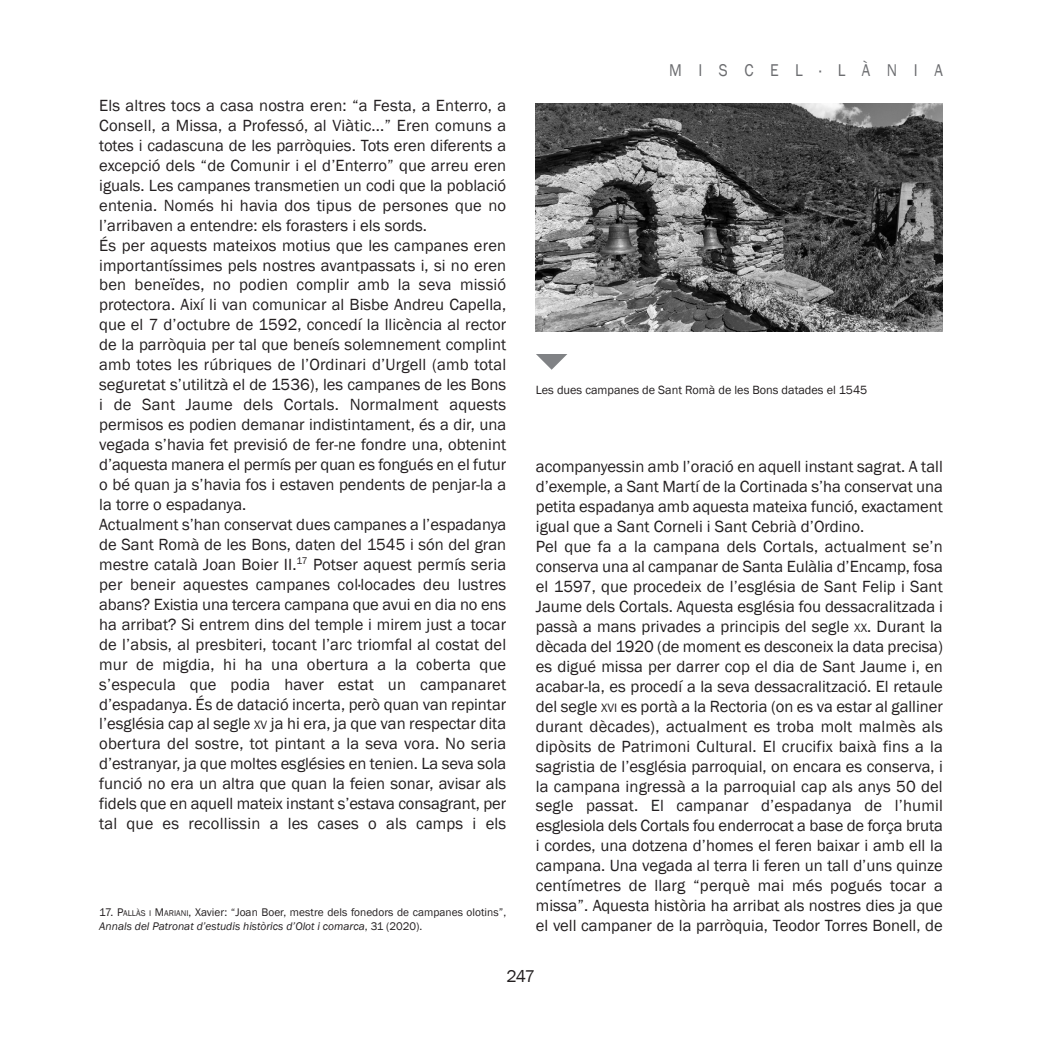
<style>
.page{position:relative;width:1042px;height:1042px;background:#fff}
.page>*{position:absolute;margin:0;border:0;box-sizing:border-box;transform-origin:0 0}
.t1{font:17.5px "Franklin Gothic";letter-spacing:1.05em;color:#6c6d70;scale:.9 1}
.t2{font:17.5px "Franklin Gothic";color:#231f20}
.t3{font:16.62px/19.9px "Franklin Gothic";color:#231f20;text-align:justify}
.t4{font:12.25px "Franklin Gothic";color:#231f20}
.t5{font:11.38px/13.7px "Franklin Gothic";letter-spacing:.005em;color:#231f20}
.s1{font-size:12.42px}
.s2{font-size:8.58px}
.s3{font-style:italic}
</style>
<div class="page">
<img style="left:536px;top:103px;width:407px;height:229px">
<svg style="left:536px;top:354px;width:31px;height:16px"></svg>
<p class="t3" style="left:99px;top:95px;width:408px">Els altres tocs a casa nostra eren: “a Festa, a Enterro, a Consell, a Missa, a Professó, al Viàtic...” Eren comuns a totes i cadascuna de les parròquies. Tots eren diferents a excepció dels “de Comunir i el d’Enterro” que arreu eren iguals. Les campanes transmetien un codi que la població entenia. Només hi havia dos tipus de persones que no l’arribaven a entendre: els forasters i els sords.</p>
<p class="t3" style="left:99px;top:235px;width:408px">És per aquests mateixos motius que les campanes eren importantíssimes pels nostres avantpassats i, si no eren ben beneïdes, no podien complir amb la seva missió protectora. Així li van comunicar al Bisbe Andreu Capella, que el 7 d’octubre de 1592, concedí la llicència al rector de la parròquia per tal que beneís solemnement complint amb totes les rúbriques de l’Ordinari d’Urgell (amb total seguretat s’utilitzà el de 1536), les campanes de les Bons i de Sant Jaume dels Cortals. Normalment aquests permisos es podien demanar indistintament, és a dir, una vegada s’havia fet previsió de fer-ne fondre una, obtenint d’aquesta manera el permís per quan es fongués en el futur o bé quan ja s’havia fos i estaven pendents de penjar-la a la torre o espadanya.</p>
<p class="t3" style="left:99px;top:514px;width:408px">Actualment s’han conservat dues campanes a l’espadanya de Sant Romà de les Bons, daten del 1545 i són del gran mestre català Joan Boier II.<sup>17</sup> Potser aquest permís seria per beneir aquestes campanes col·locades deu lustres abans? Existia una tercera campana que avui en dia no ens ha arribat? Si entrem dins del temple i mirem just a tocar de l’absis, al presbiteri, tocant l’arc triomfal al costat del mur de migdia, hi ha una obertura a la coberta que s’especula que podia haver estat un campanaret d’espadanya. És de datació incerta, però quan van repintar l’església cap al segle <span class="s1">XV</span> ja hi era, ja que van respectar dita obertura del sostre, tot pintant a la seva vora. No seria d’estranyar, ja que moltes esglésies en tenien. La seva sola funció no era un altra que quan la feien sonar, avisar als fidels que en aquell mateix instant s’estava consagrant, per tal que es recollissin a les cases o als camps i els</p>
<p class="t5" style="left:99px;top:905px;width:408px">17. P<span class="s2">ALLÀS I</span> M<span class="s2">ARIANI</span>, Xavier: “Joan Boer, mestre dels fonedors de campanes olotins”,<br><span class="s3">Annals del Patronat d’estudis històrics d’Olot i comarca</span>, 31 (2020).</p>
<p class="t1" style="left:669px;top:59px;width:306px">MISCEL·LÀNIA</p>
<p class="t4" style="left:536px;top:383px;width:333px">Les dues campanes de Sant Romà de les Bons datades el 1545</p>
<p class="t3" style="left:536px;top:456px;width:408px">acompanyessin amb l’oració en aquell instant sagrat. A tall d’exemple, a Sant Martí de la Cortinada s’ha conservat una petita espadanya amb aquesta mateixa funció, exactament igual que a Sant Corneli i Sant Cebrià d’Ordino.</p>
<p class="t3" style="left:536px;top:536px;width:408px">Pel que fa a la campana dels Cortals, actualment se’n conserva una al campanar de Santa Eulàlia d’Encamp, fosa el 1597, que procedeix de l’església de Sant Felip i Sant Jaume dels Cortals. Aquesta església fou dessacralitzada i passà a mans privades a principis del segle <span class="s1">XX</span>. Durant la dècada del 1920 (de moment es desconeix la data precisa) es digué missa per darrer cop el dia de Sant Jaume i, en acabar-la, es procedí a la seva dessacralització. El retaule del segle <span class="s1">XVI</span> es portà a la Rectoria (on es va estar al galliner durant dècades), actualment es troba molt malmès als dipòsits de Patrimoni Cultural. El crucifix baixà fins a la sagristia de l’església parroquial, on encara es conserva, i la campana ingressà a la parroquial cap als anys 50 del segle passat. El campanar d’espadanya de l’humil esglesiola dels Cortals fou enderrocat a base de força bruta i cordes, una dotzena d’homes el feren baixar i amb ell la campana. Una vegada al terra li feren un tall d’uns quinze centímetres de llarg “perquè mai més pogués tocar a missa”. Aquesta història ha arribat als nostres dies ja que el vell campaner de la parròquia, Teodor Torres Bonell, de</p>
<p class="t2" style="left:506px;top:965px;width:30px">247</p>
</div>
